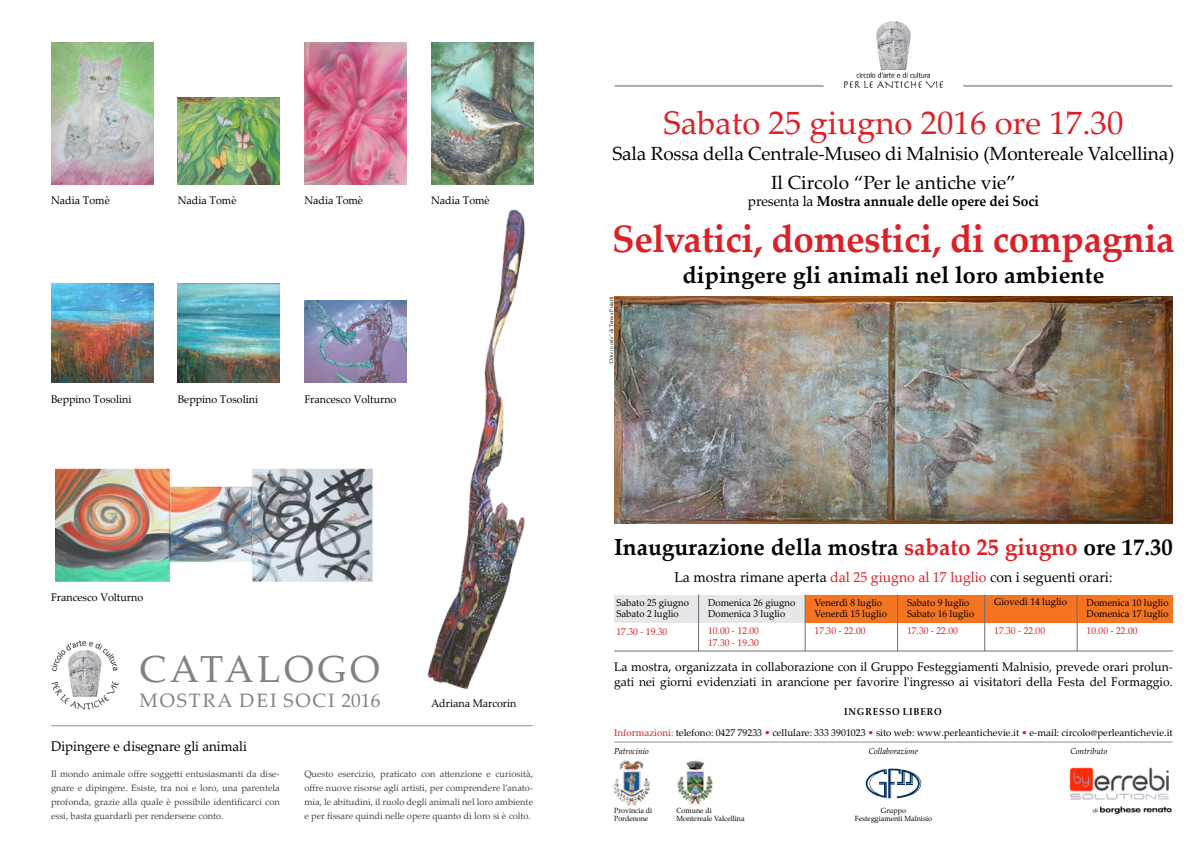
<style>
.page{position:relative;width:1191px;height:842px;background:#fff}
.page>*{position:absolute;margin:0;border:0;box-sizing:border-box;transform-origin:0 0}
.t1{font:700 38.1px "Palatino Linotype";letter-spacing:-.01em;color:#da2128}
.t2{font:37.7px "Palatino Linotype";letter-spacing:.095em;color:#808285}
.t3{font:32.8px "Palatino Linotype";color:#da2128}
.t4{font:700 23.3px "Palatino Linotype";color:#000}
.t5{font:19.4px "Palatino Linotype";letter-spacing:.1em;color:#808285}
.t6{font:19px/28.2px "Palatino Linotype";letter-spacing:-.01em;color:#000;text-align:center}
.t7{font:14.4px "Palatino Linotype";color:#000}
.t8{font:700 14.4px "Palatino Linotype";letter-spacing:-.005em;color:#000;scale:.95 1}
.t9{font:14px "Palatino Linotype";color:#000;scale:.95 1}
.t10{font:12.5px/14.4px "Palatino Linotype";color:#000}
.t11{font:11px "Palatino Linotype";color:#000}
.t12{font:9.9px/11.2px "Palatino Linotype";color:#000}
.t13{font:9.9px/11.2px "Palatino Linotype";color:#da2128}
.t14{font:700 9.8px "Palatino Linotype";letter-spacing:.095em;color:#000;scale:.93 1}
.t15{font:9.2px/14px "Palatino Linotype";color:#434343;text-align:justify}
.t16{font:italic 8.7px "Palatino Linotype";color:#000;scale:.95 1}
.t17{font:7.5px/8.7px "Palatino Linotype";color:#000;scale:.95 1}
.t18{font:5.3px "Palatino Linotype";color:#000}
.s1{font-weight:400}
.s2{font-style:italic}
.s3{color:#da2128}
.s4{color:#d2232a}
</style>
<div class="page">
<hr style="left:52px;top:725px;width:480px;height:1px;background:#a7a9ac">
<img style="left:427px;top:209px;width:98px;height:481px">
<img style="left:178px;top:283px;width:102px;height:100px">
<img style="left:51px;top:283px;width:102px;height:100px">
<img style="left:51px;top:43px;width:102px;height:141px">
<img style="left:178px;top:98px;width:102px;height:86px">
<img style="left:304px;top:300px;width:102px;height:83px">
<img style="left:304px;top:43px;width:102px;height:141px">
<img style="left:431px;top:43px;width:102px;height:141px">
<div style="left:614px;top:595px;width:191px;height:28px;background:#e6e7e8"></div>
<div style="left:805px;top:595px;width:367px;height:28px;background:#f47421"></div>
<img style="left:844px;top:21px;width:98px;height:67px">
<hr style="left:964px;top:85px;width:207px;height:2px;background:#a7a9ac">
<hr style="left:615px;top:85px;width:208px;height:2px;background:#a7a9ac">
<hr style="left:615px;top:741px;width:557px;height:2px;background:#a7a9ac">
<hr style="left:698px;top:595px;width:1px;height:56px;background:#6d6e71">
<hr style="left:805px;top:595px;width:1px;height:56px;background:#6d6e71">
<hr style="left:897px;top:595px;width:1px;height:56px;background:#6d6e71">
<hr style="left:984px;top:595px;width:1px;height:56px;background:#6d6e71">
<hr style="left:1077px;top:595px;width:1px;height:56px;background:#6d6e71">
<hr style="left:614px;top:651px;width:558px;height:1px;background:#6d6e71">
<svg style="left:865px;top:769px;width:56px;height:29px"></svg>
<img style="left:613px;top:760px;width:36px;height:45px">
<img style="left:676px;top:759px;width:37px;height:45px">
<img style="left:1069px;top:767px;width:103px;height:48px">
<img style="left:614px;top:297px;width:558px;height:227px">
<img style="left:51px;top:640px;width:68px;height:70px">
<img style="left:55px;top:469px;width:317px;height:112px">
<p class="t11" style="left:51px;top:193px;width:60px">Nadia Tomè</p>
<p class="t11" style="left:178px;top:193px;width:60px">Nadia Tomè</p>
<p class="t11" style="left:304px;top:193px;width:60px">Nadia Tomè</p>
<p class="t11" style="left:431px;top:193px;width:60px">Nadia Tomè</p>
<p class="t11" style="left:51px;top:391px;width:82px">Beppino Tosolini</p>
<p class="t11" style="left:178px;top:391px;width:82px">Beppino Tosolini</p>
<p class="t11" style="left:304px;top:391px;width:94px">Francesco Volturno</p>
<p class="t11" style="left:51px;top:589px;width:94px">Francesco Volturno</p>
<h2 class="t2" style="left:139px;top:642px;width:242px">CATALOGO</h2>
<h3 class="t5" style="left:139px;top:686px;width:242px">MOSTRA DEI SOCI 2016</h3>
<h3 class="t9" style="left:51px;top:736px;width:208px">Dipingere e disegnare gli animali</h3>
<p class="t11" style="left:431px;top:696px;width:87px">Adriana Marcorin</p>
<p class="t15" style="left:51px;top:767px;width:230px">Il mondo animale offre soggetti entusiasmanti da dise&shy;gnare e dipingere. Esiste, tra noi e loro, una parentela profonda, grazie alla quale è possibile identificarci con essi, basta guardarli per rendersene conto.</p>
<p class="t15" style="left:304px;top:767px;width:230px">Questo esercizio, praticato con attenzione e curiosità, offre nuove risorse agli artisti, per comprendere l’anato&shy;mia, le abitudini, il ruolo degli animali nel loro ambiente e per fissare quindi nelle opere quanto di loro si è colto.</p>
<h3 class="t3" style="left:663px;top:100px;width:461px">Sabato 25 giugno 2016 ore 17.30</h3>
<h3 class="t6" style="left:612px;top:139px;width:563px">Sala Rossa della Centrale-Museo di Malnisio (Montereale Valcellina)<br>Il Circolo “Per le antiche vie”</h3>
<h3 class="t8" style="left:748px;top:191px;width:308px"><span class="s1">presenta la</span> Mostra annuale delle opere dei Soci</h3>
<h1 class="t1" style="left:612px;top:212px;width:564px">Selvatici, domestici, di compagnia</h1>
<h3 class="t4" style="left:682px;top:258px;width:423px">dipingere gli animali nel loro ambiente</h3>
<p class="t18" style="left:607px;top:365px;width:70px;rotate:-90deg"><span class="s2">“Oche in volo”</span> di Teresa Puiatti</p>
<h3 class="t4" style="left:614px;top:530px;width:560px">Inaugurazione della mostra <span class="s3">sabato 25 giugno</span> ore 17.30</h3>
<h3 class="t7" style="left:674px;top:567px;width:439px">La mostra rimane aperta <span class="s3">dal 25 giugno al 17 luglio</span> con i seguenti orari:</h3>
<p class="t12" style="left:616px;top:596px;width:74px">Sabato 25 giugno<br>Sabato 2 luglio</p>
<p class="t13" style="left:616px;top:625px;width:52px">17.30 - 19.30</p>
<p class="t12" style="left:994px;top:596px;width:74px">Giovedì 14 luglio</p>
<p class="t13" style="left:994px;top:625px;width:52px">17.30 - 22.00</p>
<p class="t12" style="left:814px;top:596px;width:74px">Venerdì 8 luglio<br>Venerdì 15 luglio</p>
<p class="t13" style="left:814px;top:625px;width:52px">17.30 - 22.00</p>
<p class="t12" style="left:1086px;top:596px;width:83px">Domenica 10 luglio<br>Domenica 17 luglio</p>
<p class="t13" style="left:1086px;top:625px;width:52px">10.00 - 22.00</p>
<p class="t12" style="left:907px;top:596px;width:69px">Sabato 9 luglio<br>Sabato 16 luglio</p>
<p class="t13" style="left:907px;top:625px;width:52px">17.30 - 22.00</p>
<p class="t12" style="left:708px;top:596px;width:89px">Domenica 26 giugno<br>Domenica 3 luglio</p>
<p class="t13" style="left:708px;top:625px;width:52px">10.00 - 12.00<br>17.30 - 19.30</p>
<h3 class="t10" style="left:614px;top:659px;width:560px">La mostra, organizzata in collaborazione con il Gruppo Festeggiamenti Malnisio, prevede orari prolun&shy;gati nei giorni evidenziati in arancione per favorire l'ingresso ai visitatori della Festa del Formaggio.</h3>
<p class="t14" style="left:844px;top:704px;width:107px">INGRESSO LIBERO</p>
<p class="t12" style="left:614px;top:726px;width:560px"><span class="s4">Informazioni:</span> telefono: 0427 79233 <span class="s4">•</span> cellulare: 333 3901023 <span class="s4">•</span> sito web: www.perleantichevie.it <span class="s4">•</span> e-mail: circolo@perleantichevie.it</p>
<p class="t16" style="left:614px;top:745px;width:38px">Patrocinio</p>
<p class="t16" style="left:868px;top:745px;width:53px">Collaborazione</p>
<p class="t16" style="left:1070px;top:745px;width:40px">Contributo</p>
<p class="t17" style="left:614px;top:805px;width:42px">Provincia di<br>Pordenone</p>
<p class="t17" style="left:676px;top:805px;width:73px">Comune di<br>Montereale Valcellina</p>
<p class="t17" style="left:855px;top:805px;width:83px;text-align:center">Gruppo<br>Festeggiamenti Malnisio</p>
</div>
